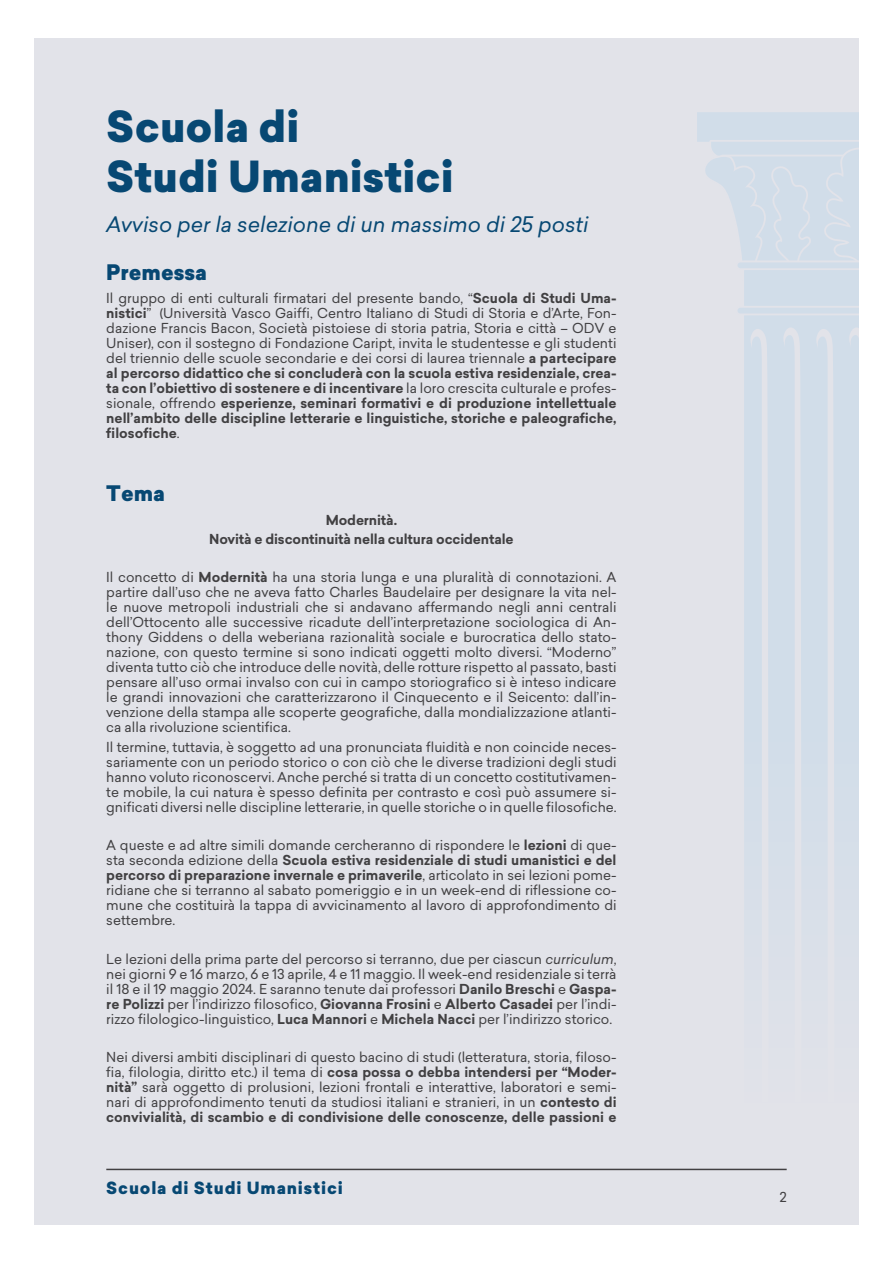
<style>
.page{position:relative;width:893px;height:1263px;background:#fff}
.page>*{position:absolute;margin:0;border:0;box-sizing:border-box;transform-origin:0 0}
.t1{font:900 42px/50.4px "Sailec";color:#074873}
.t2{font:italic 21px "Sailec";color:#074873}
.t3{font:900 21px "Sailec";color:#074873}
.t4{font:900 16.5px "Sailec";letter-spacing:.05em;color:#074873}
.t5{font:13.5px/15px "Sailec";color:#414042;text-align:justify}
.t6{font:700 13.5px/19.2px "Sailec";letter-spacing:-.01em;color:#414042;text-align:center}
.s1{font-weight:700}
.s2{font-style:italic}
</style>
<div class="page">
<div style="left:34px;top:38px;width:825px;height:1187px;background:#e2e3e9"></div>
<hr style="left:106px;top:1169px;width:681px;height:1px;background:#414042">
<div style="left:744px;top:293px;width:114px;height:596px;background:#d1dde9"></div>
<svg style="left:738px;top:306px;width:120px;height:9px"></svg>
<svg style="left:750px;top:329px;width:19px;height:560px"></svg>
<svg style="left:783px;top:327px;width:18px;height:562px"></svg>
<svg style="left:815px;top:329px;width:19px;height:560px"></svg>
<div style="left:848px;top:327px;width:10px;height:562px;background:#d1dde9"></div>
<svg style="left:697px;top:112px;width:161px;height:181px"></svg>
<h1 class="t1" style="left:106px;top:103px;width:349px">Scuola di<br>Studi Umanistici</h1>
<h2 class="t2" style="left:106px;top:209px;width:484px">Avviso per la selezione di un massimo di 25 posti</h2>
<h2 class="t3" style="left:106px;top:257px;width:102px">Premessa</h2>
<p class="t5" style="left:106px;top:291px;width:512px">Il gruppo di enti culturali firmatari del presente bando, “<span class="s1">Scuola di Studi Uma&shy;nistici</span>” (Università Vasco Gaiffi, Centro Italiano di Studi di Storia e d’Arte, Fon&shy;dazione Francis Bacon, Società pistoiese di storia patria, Storia e città – ODV e Uniser), con il sostegno di Fondazione Caript, invita le studentesse e gli studenti del triennio delle scuole secondarie e dei corsi di laurea triennale <span class="s1">a partecipare al percorso didattico che si concluderà con la scuola estiva residenziale, crea&shy;ta con l’obiettivo di sostenere e di incentivare</span> la loro crescita culturale e profes&shy;sionale, offrendo <span class="s1">esperienze, seminari formativi e di produzione intellettuale nell’ambito delle discipline letterarie e linguistiche, storiche e paleografiche, filosofiche</span>.</p>
<h2 class="t3" style="left:106px;top:478px;width:60px">Tema</h2>
<p class="t6" style="left:209px;top:510px;width:306px">Modernità.<br>Novità e discontinuità nella cultura occidentale</p>
<p class="t5" style="left:106px;top:570px;width:512px">Il concetto di <span class="s1">Modernità</span> ha una storia lunga e una pluralità di connotazioni. A partire dall’uso che ne aveva fatto Charles Baudelaire per designare la vita nel&shy;le nuove metropoli industriali che si andavano affermando negli anni centrali dell’Ottocento alle successive ricadute dell’interpretazione sociologica di An&shy;thony Giddens o della weberiana razionalità sociale e burocratica dello stato&shy;nazione, con questo termine si sono indicati oggetti molto diversi. “Moderno” diventa tutto ciò che introduce delle novità, delle rotture rispetto al passato, basti pensare all’uso ormai invalso con cui in campo storiografico si è inteso indicare le grandi innovazioni che caratterizzarono il Cinquecento e il Seicento: dall’in&shy;venzione della stampa alle scoperte geografiche, dalla mondializzazione atlanti&shy;ca alla rivoluzione scientifica.</p>
<p class="t5" style="left:106px;top:739px;width:512px">Il termine, tuttavia, è soggetto ad una pronunciata fluidità e non coincide neces&shy;sariamente con un periodo storico o con ciò che le diverse tradizioni degli studi hanno voluto riconoscervi. Anche perché si tratta di un concetto costitutivamen&shy;te mobile, la cui natura è spesso definita per contrasto e così può assumere si&shy;gnificati diversi nelle discipline letterarie, in quelle storiche o in quelle filosofiche.</p>
<p class="t5" style="left:106px;top:838px;width:512px">A queste e ad altre simili domande cercheranno di rispondere le <span class="s1">lezioni</span> di que&shy;sta seconda edizione della <span class="s1">Scuola estiva residenziale di studi umanistici e del percorso di preparazione invernale e primaverile</span>, articolato in sei lezioni pome&shy;ridiane che si terranno al sabato pomeriggio e in un week-end di riflessione co&shy;mune che costituirà la tappa di avvicinamento al lavoro di approfondimento di settembre.</p>
<p class="t5" style="left:106px;top:951px;width:512px">Le lezioni della prima parte del percorso si terranno, due per ciascun <span class="s2">curriculum</span>, nei giorni 9 e 16 marzo, 6 e 13 aprile, 4 e 11 maggio. Il week-end residenziale si terrà il 18 e il 19 maggio 2024. E saranno tenute dai professori <span class="s1">Danilo Breschi</span> e <span class="s1">Gaspa&shy;re Polizzi</span> per l’indirizzo filosofico, <span class="s1">Giovanna Frosini</span> e <span class="s1">Alberto Casadei</span> per l’indi&shy;rizzo filologico-linguistico, <span class="s1">Luca Mannori</span> e <span class="s1">Michela Nacci</span> per l’indirizzo storico.</p>
<p class="t5" style="left:106px;top:1050px;width:512px">Nei diversi ambiti disciplinari di questo bacino di studi (letteratura, storia, filoso&shy;fia, filologia, diritto etc.) il tema di <span class="s1">cosa possa o debba intendersi per “Moder&shy;nità”</span> sarà oggetto di prolusioni, lezioni frontali e interattive, laboratori e semi&shy;nari di approfondimento tenuti da studiosi italiani e stranieri, in un <span class="s1">contesto di convivialità, di scambio e di condivisione delle conoscenze, delle passioni e</span></p>
<p class="t4" style="left:106px;top:1176px;width:238px">Scuola di Studi Umanistici</p>
<p class="t5" style="left:779px;top:1189px;width:9px">2</p>
</div>
